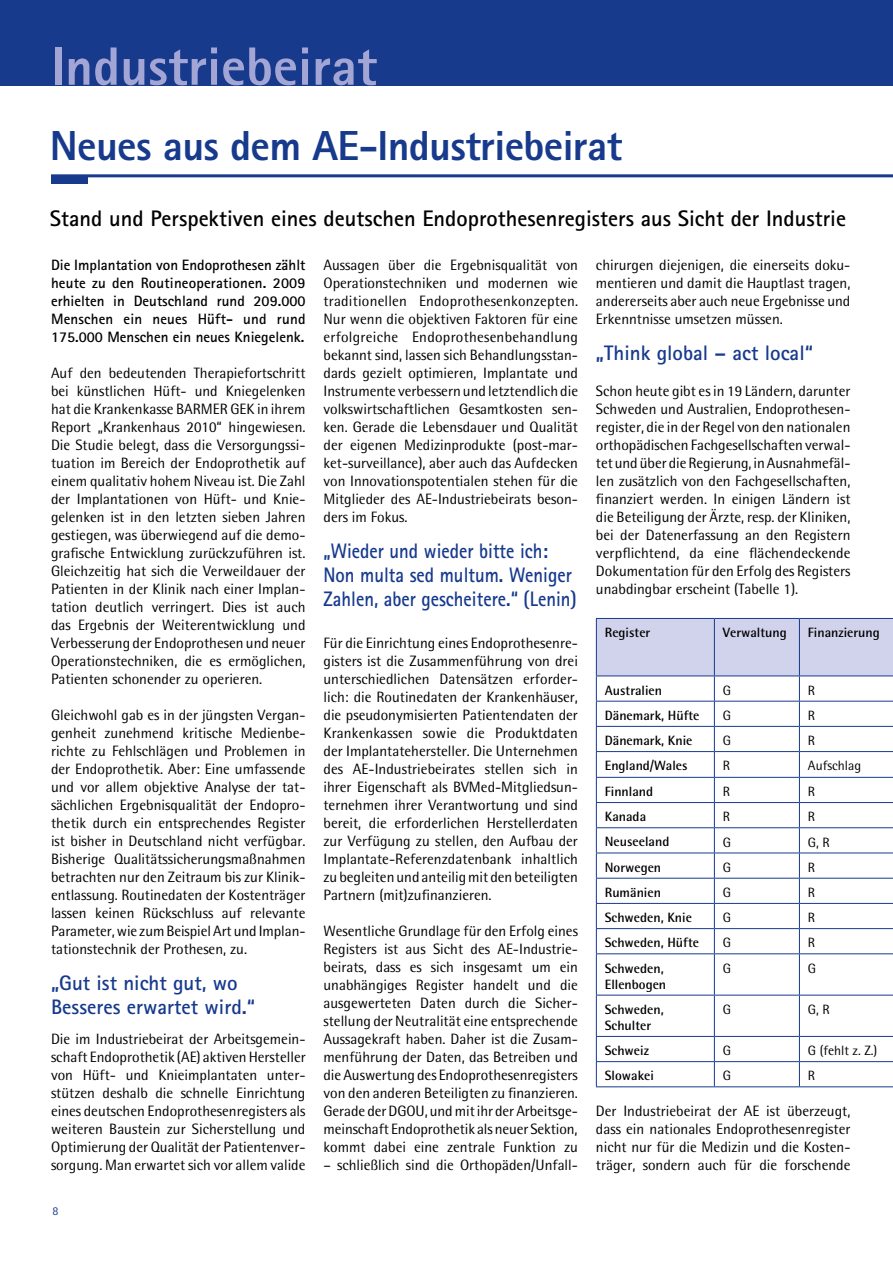
<style>
.page{position:relative;width:893px;height:1263px;background:#fff}
.page>*{position:absolute;margin:0;border:0;box-sizing:border-box;transform-origin:0 0}
.t1{font:800 54px "Rotis Sans Serif";color:#a3a6d5}
.t2{font:800 42px "Rotis Sans Serif";letter-spacing:-.015em;color:#173a8d}
.t3{font:700 22.5px "Rotis Sans Serif";color:#000}
.t4{font:700 21px/24px "Rotis Sans Serif";color:#173a8d;scale:.89 1}
.t5{font:700 21px/24px "Rotis Sans Serif";color:#173a8d}
.t6{font:15px/18px "Rotis Semi Sans";color:#000;text-align:justify}
.t7{font:700 15px/18px "Rotis Sans Serif";color:#000;text-align:justify}
.t8{font:700 13.5px/16.2px "Rotis Semi Sans";color:#000}
.t9{font:13.5px "Rotis Semi Sans";color:#000}
.t10{font:12px "Rotis Sans Serif";color:#173a8d}
</style>
<div class="page">
<div style="left:0;top:0;width:893px;height:85px;background:#173a8d"></div>
<hr style="left:51px;top:174px;width:842px;height:3px;background:#173a8d">
<div style="left:51px;top:175px;width:37px;height:8px;background:#173a8d"></div>
<svg style="left:596px;top:618px;width:297px;height:335px"></svg>
<hr style="left:596px;top:953px;width:118px;height:1px;background:#173a8d">
<hr style="left:596px;top:954px;width:1px;height:41px;background:#173a8d">
<hr style="left:714px;top:953px;width:85px;height:1px;background:#173a8d">
<hr style="left:714px;top:954px;width:1px;height:41px;background:#173a8d">
<hr style="left:799px;top:953px;width:94px;height:1px;background:#173a8d">
<hr style="left:799px;top:954px;width:1px;height:41px;background:#173a8d">
<hr style="left:596px;top:995px;width:118px;height:1px;background:#173a8d">
<hr style="left:596px;top:995px;width:1px;height:41px;background:#173a8d">
<hr style="left:714px;top:995px;width:85px;height:1px;background:#173a8d">
<hr style="left:714px;top:995px;width:1px;height:41px;background:#173a8d">
<hr style="left:799px;top:995px;width:94px;height:1px;background:#173a8d">
<hr style="left:799px;top:995px;width:1px;height:41px;background:#173a8d">
<hr style="left:596px;top:1036px;width:118px;height:1px;background:#173a8d">
<hr style="left:714px;top:1036px;width:85px;height:1px;background:#173a8d">
<hr style="left:799px;top:1036px;width:94px;height:1px;background:#173a8d">
<hr style="left:596px;top:1061px;width:118px;height:1px;background:#173a8d">
<svg style="left:596px;top:1037px;width:1px;height:49px"></svg>
<hr style="left:714px;top:1061px;width:85px;height:1px;background:#173a8d">
<svg style="left:714px;top:1037px;width:1px;height:49px"></svg>
<hr style="left:799px;top:1061px;width:94px;height:1px;background:#173a8d">
<svg style="left:799px;top:1037px;width:1px;height:49px"></svg>
<hr style="left:596px;top:1086px;width:118px;height:1px;background:#173a8d">
<hr style="left:714px;top:1086px;width:85px;height:1px;background:#173a8d">
<hr style="left:799px;top:1086px;width:94px;height:1px;background:#173a8d">
<h1 class="t1" style="left:51px;top:32px;width:327px">Industriebeirat</h1>
<h2 class="t2" style="left:50px;top:119px;width:574px">Neues aus dem AE-Industriebeirat</h2>
<h3 class="t3" style="left:50px;top:204px;width:798px">Stand und Perspektiven eines deutschen Endoprothesenregisters aus Sicht der Industrie</h3>
<p class="t7" style="left:51px;top:256px;width:256px">Die Implantation von Endoprothesen zählt heute zu den Routineoperationen. 2009 erhielten in Deutschland rund 209.000<br>Menschen ein neues Hüft- und rund 175.000 Menschen ein neues Kniegelenk.</p>
<p class="t6" style="left:51px;top:364px;width:256px">Auf den bedeutenden Therapiefortschritt bei künstlichen Hüft- und Kniegelenken hat die Krankenkasse BARMER GEK in ihrem Report „Krankenhaus 2010“ hingewiesen.<br>Die Studie belegt, dass die Versorgungssi&shy;tuation im Bereich der Endoprothetik auf einem qualitativ hohem Niveau ist. Die Zahl der Implantationen von Hüft- und Knie&shy;gelenken ist in den letzten sieben Jahren gestiegen, was überwiegend auf die demo&shy;grafische Entwicklung zurückzuführen ist.<br>Gleichzeitig hat sich die Verweildauer der Patienten in der Klinik nach einer Implan&shy;tation deutlich verringert. Dies ist auch das Ergebnis der Weiterentwicklung und Verbesserung der Endoprothesen und neuer Operationstechniken, die es ermöglichen, Patienten schonender zu operieren.</p>
<p class="t6" style="left:51px;top:706px;width:256px">Gleichwohl gab es in der jüngsten Vergan&shy;genheit zunehmend kritische Medienbe&shy;richte zu Fehlschlägen und Problemen in der Endoprothetik. Aber: Eine umfassende und vor allem objektive Analyse der tat&shy;sächlichen Ergebnisqualität der Endopro&shy;thetik durch ein entsprechendes Register ist bisher in Deutschland nicht verfügbar.<br>Bisherige Qualitätssicherungsmaßnahmen betrachten nur den Zeitraum bis zur Klinik&shy;entlassung. Routinedaten der Kostenträger lassen keinen Rückschluss auf relevante Parameter, wie zum Beispiel Art und Implan&shy;tationstechnik der Prothesen, zu.</p>
<h3 class="t5" style="left:51px;top:971px;width:206px">„Gut ist nicht gut, wo<br>Besseres erwartet wird.“</h3>
<p class="t6" style="left:51px;top:1030px;width:256px">Die im Industriebeirat der Arbeitsgemein&shy;schaft Endoprothetik (AE) aktiven Hersteller von Hüft- und Knieimplantaten unter&shy;stützen deshalb die schnelle Einrichtung eines deutschen Endoprothesenregisters als weiteren Baustein zur Sicherstellung und Optimierung der Qualität der Patientenver&shy;sorgung. Man erwartet sich vor allem valide</p>
<p class="t6" style="left:323px;top:256px;width:256px">Aussagen über die Ergebnisqualität von Operationstechniken und modernen wie traditionellen Endoprothesenkonzepten.<br>Nur wenn die objektiven Faktoren für eine erfolgreiche Endoprothesenbehandlung bekannt sind, lassen sich Behandlungsstan&shy;dards gezielt optimieren, Implantate und Instrumente verbessern und letztendlich die volkswirtschaftlichen Gesamtkosten sen&shy;ken. Gerade die Lebensdauer und Qualität der eigenen Medizinprodukte (post-mar&shy;ket-surveillance), aber auch das Aufdecken von Innovationspotentialen stehen für die Mitglieder des AE-Industriebeirats beson&shy;ders im Fokus.</p>
<h3 class="t4" style="left:323px;top:539px;width:286px">„Wieder und wieder bitte ich:<br>Non multa sed multum. Weniger<br>Zahlen, aber gescheitere.“ (Lenin)</h3>
<p class="t6" style="left:323px;top:634px;width:256px">Für die Einrichtung eines Endoprothesenre&shy;gisters ist die Zusammenführung von drei unterschiedlichen Datensätzen erforder&shy;lich: die Routinedaten der Krankenhäuser, die pseudonymisierten Patientendaten der Krankenkassen sowie die Produktdaten der Implantatehersteller. Die Unternehmen des AE-Industriebeirates stellen sich in ihrer Eigenschaft als BVMed-Mitgliedsun&shy;ternehmen ihrer Verantwortung und sind bereit, die erforderlichen Herstellerdaten zur Verfügung zu stellen, den Aufbau der Implantate-Referenzdatenbank inhaltlich zu begleiten und anteilig mit den beteiligten Partnern (mit)zufinanzieren.</p>
<p class="t6" style="left:323px;top:922px;width:256px">Wesentliche Grundlage für den Erfolg eines Registers ist aus Sicht des AE-Industrie&shy;beirats, dass es sich insgesamt um ein unabhängiges Register handelt und die ausgewerteten Daten durch die Sicher&shy;stellung der Neutralität eine entsprechende Aussagekraft haben. Daher ist die Zusam&shy;menführung der Daten, das Betreiben und die Auswertung des Endoprothesenregisters von den anderen Beteiligten zu finanzieren.<br>Gerade der DGOU, und mit ihr der Arbeitsge&shy;meinschaft Endoprothetik als neuer Sektion, kommt dabei eine zentrale Funktion zu</p>
<p class="t6" style="left:323px;top:1156px;width:256px">– schließlich sind die Orthopäden/Unfall-</p>
<p class="t6" style="left:596px;top:256px;width:256px">chirurgen diejenigen, die einerseits doku&shy;mentieren und damit die Hauptlast tragen, andererseits aber auch neue Ergebnisse und Erkenntnisse umsetzen müssen.</p>
<h3 class="t5" style="left:596px;top:341px;width:218px">„Think global – act local“</h3>
<p class="t6" style="left:596px;top:382px;width:256px">Schon heute gibt es in 19 Ländern, darunter Schweden und Australien, Endoprothesen&shy;register, die in der Regel von den nationalen orthopädischen Fachgesellschaften verwal&shy;tet und über die Regierung, in Ausnahmefäl&shy;len zusätzlich von den Fachgesellschaften, finanziert werden. In einigen Ländern ist die Beteiligung der Ärzte, resp. der Kliniken, bei der Datenerfassung an den Registern verpflichtend, da eine flächendeckende Dokumentation für den Erfolg des Registers unabdingbar erscheint (Tabelle 1).</p>
<p class="t8" style="left:605px;top:624px;width:47px">Register</p>
<p class="t8" style="left:723px;top:624px;width:65px">Verwaltung</p>
<p class="t8" style="left:808px;top:624px;width:73px">Finanzierung</p>
<p class="t8" style="left:605px;top:682px;width:59px">Australien</p>
<p class="t9" style="left:723px;top:682px;width:10px">G</p>
<p class="t9" style="left:808px;top:682px;width:9px">R</p>
<p class="t8" style="left:605px;top:707px;width:96px">Dänemark, Hüfte</p>
<p class="t9" style="left:723px;top:707px;width:10px">G</p>
<p class="t9" style="left:808px;top:707px;width:9px">R</p>
<p class="t8" style="left:605px;top:732px;width:89px">Dänemark, Knie</p>
<p class="t9" style="left:723px;top:733px;width:10px">G</p>
<p class="t9" style="left:808px;top:733px;width:9px">R</p>
<p class="t8" style="left:605px;top:757px;width:84px">England/Wales</p>
<p class="t9" style="left:723px;top:758px;width:9px">R</p>
<p class="t9" style="left:808px;top:758px;width:55px">Aufschlag</p>
<p class="t8" style="left:605px;top:783px;width:50px">Finnland</p>
<p class="t9" style="left:723px;top:784px;width:9px">R</p>
<p class="t9" style="left:808px;top:784px;width:9px">R</p>
<p class="t8" style="left:605px;top:808px;width:43px">Kanada</p>
<p class="t9" style="left:723px;top:809px;width:9px">R</p>
<p class="t9" style="left:808px;top:809px;width:9px">R</p>
<p class="t8" style="left:605px;top:833px;width:66px">Neuseeland</p>
<p class="t9" style="left:723px;top:834px;width:10px">G</p>
<p class="t9" style="left:808px;top:834px;width:23px">G, R</p>
<p class="t8" style="left:605px;top:859px;width:58px">Norwegen</p>
<p class="t9" style="left:723px;top:859px;width:10px">G</p>
<p class="t9" style="left:808px;top:859px;width:9px">R</p>
<p class="t8" style="left:605px;top:884px;width:58px">Rumänien</p>
<p class="t9" style="left:723px;top:884px;width:10px">G</p>
<p class="t9" style="left:808px;top:884px;width:9px">R</p>
<p class="t8" style="left:605px;top:909px;width:89px">Schweden, Knie</p>
<p class="t9" style="left:723px;top:910px;width:10px">G</p>
<p class="t9" style="left:808px;top:910px;width:9px">R</p>
<p class="t8" style="left:605px;top:934px;width:96px">Schweden, Hüfte</p>
<p class="t9" style="left:723px;top:935px;width:10px">G</p>
<p class="t9" style="left:808px;top:935px;width:9px">R</p>
<p class="t8" style="left:605px;top:960px;width:63px">Schweden,<br>Ellenbogen</p>
<p class="t9" style="left:723px;top:960px;width:10px">G</p>
<p class="t9" style="left:808px;top:960px;width:10px">G</p>
<p class="t8" style="left:605px;top:1001px;width:60px">Schweden,<br>Schulter</p>
<p class="t9" style="left:723px;top:1001px;width:10px">G</p>
<p class="t9" style="left:808px;top:1001px;width:23px">G, R</p>
<p class="t8" style="left:605px;top:1042px;width:46px">Schweiz</p>
<p class="t9" style="left:723px;top:1043px;width:10px">G</p>
<p class="t9" style="left:808px;top:1043px;width:71px">G (fehlt z. Z.)</p>
<p class="t8" style="left:605px;top:1067px;width:51px">Slowakei</p>
<p class="t9" style="left:723px;top:1068px;width:10px">G</p>
<p class="t9" style="left:808px;top:1068px;width:9px">R</p>
<p class="t6" style="left:596px;top:1102px;width:256px">Der Industriebeirat der AE ist überzeugt, dass ein nationales Endoprothesenregister nicht nur für die Medizin und die Kosten&shy;träger, sondern auch für die forschende</p>
<p class="t10" style="left:53px;top:1204px;width:7px">8</p>
</div>
